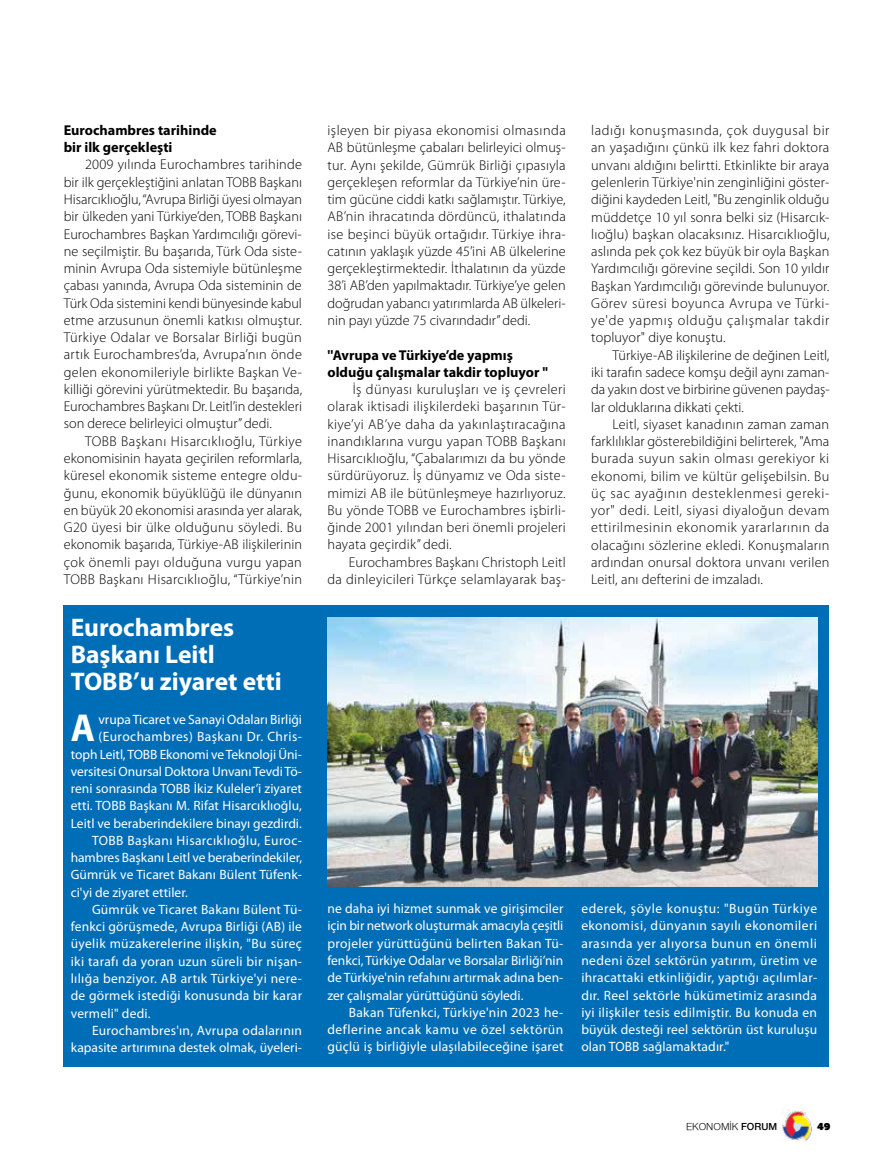
<style>
.page{position:relative;width:893px;height:1170px;background:#fff}
.page>*{position:absolute;margin:0;border:0;box-sizing:border-box;transform-origin:0 0}
.t1{font:700 39.15px "Myriad Pro";color:#fff;scale:.95 1}
.t2{font:700 25.5px/27px "Myriad Pro";color:#fff}
.t3{font:300 14.25px/17.2px "Myriad Pro";letter-spacing:.01em;color:#000;text-align:justify}
.t4{font:700 14.25px/17.2px "Myriad Pro";color:#000}
.t5{font:13.5px/17.2px "Myriad Pro";letter-spacing:.005em;color:#fff;text-align:justify}
.t6{font:13.5px "Myriad Pro";letter-spacing:.025em;color:#fff}
.t7{font:13.5px "Myriad Pro";letter-spacing:.03em;color:#fff}
.t8{font:10.5px "Nimbus Sans Novus";color:#000}
.t9{font:900 10.5px "PF Agora Sans Pro";color:#000}
.s1{font-weight:600}
</style>
<div class="page">
<img style="left:781px;top:1109px;width:31px;height:31px">
<div style="left:64px;top:605px;width:765px;height:461px;background:#006eb7"></div>
<img style="left:327px;top:617px;width:490px;height:269px">
<p class="t4" style="left:64px;top:122px;width:154px">Eurochambres tarihinde bir ilk gerçekleşti</p>
<p class="t3" style="left:64px;top:156px;width:240px;text-indent:21px">2009 yılında Eurochambres tarihinde bir ilk gerçekleştiğini anlatan TOBB Başkanı Hisarcıklıoğlu, “Avrupa Birliği üyesi olmayan bir ülkeden yani Türkiye’den, TOBB Başkanı Eurochambres Başkan Yardımcılığı görevi&shy;ne seçilmiştir. Bu başarıda, Türk Oda siste&shy;minin Avrupa Oda sistemiyle bütünleşme çabası yanında, Avrupa Oda sisteminin de Türk Oda sistemini kendi bünyesinde kabul etme arzusunun önemli katkısı olmuştur.<br>Türkiye Odalar ve Borsalar Birliği bugün artık Eurochambres’da, Avrupa’nın önde gelen ekonomileriyle birlikte Başkan Ve&shy;killiği görevini yürütmektedir. Bu başarıda, Eurochambres Başkanı Dr. Leitl’in destekleri son derece belirleyici olmuştur” dedi.</p>
<p class="t3" style="left:64px;top:432px;width:240px;text-indent:21px">TOBB Başkanı Hisarcıklıoğlu, Türkiye ekonomisinin hayata geçirilen reformlarla, küresel ekonomik sisteme entegre oldu&shy;ğunu, ekonomik büyüklüğü ile dünyanın en büyük 20 ekonomisi arasında yer alarak, G20 üyesi bir ülke olduğunu söyledi. Bu ekonomik başarıda, Türkiye-AB ilişkilerinin çok önemli payı olduğuna vurgu yapan TOBB Başkanı Hisarcıklıoğlu, “Türkiye’nin</p>
<h2 class="t2" style="left:71px;top:614px;width:213px">Eurochambres<br>Başkanı Leitl<br>TOBB’u ziyaret etti</h2>
<h1 class="t1" style="left:71px;top:706px;width:27px">A</h1>
<p class="t5" style="left:98px;top:711px;width:205px">vrupa Ticaret ve Sanayi Odaları Birliği</p>
<p class="t7" style="left:98px;top:729px;width:205px">(Eurochambres) Başkanı Dr. Chris-</p>
<p class="t5" style="left:71px;top:745px;width:233px">toph Leitl, TOBB Ekonomi ve Teknoloji Üni-</p>
<p class="t5" style="left:71px;top:762px;width:233px">versitesi Onursal Doktora Unvanı Tevdi Tö-</p>
<p class="t5" style="left:71px;top:780px;width:233px">reni sonrasında TOBB İkiz Kuleler’i ziyaret</p>
<p class="t5" style="left:71px;top:797px;width:233px">etti. TOBB Başkanı M. Rifat Hisarcıklıoğlu,</p>
<p class="t5" style="left:71px;top:814px;width:233px">Leitl ve beraberindekilere binayı gezdirdi.</p>
<p class="t6" style="left:92px;top:832px;width:211px">TOBB Başkanı Hisarcıklıoğlu, Euroc-</p>
<p class="t5" style="left:71px;top:849px;width:233px">hambres Başkanı Leitl ve beraberindekiler,</p>
<p class="t5" style="left:71px;top:866px;width:233px">Gümrük ve Ticaret Bakanı Bülent Tüfenk-</p>
<p class="t5" style="left:71px;top:883px;width:119px">ci'yi de ziyaret ettiler.</p>
<p class="t5" style="left:92px;top:901px;width:211px">Gümrük ve Ticaret Bakanı Bülent Tü-</p>
<p class="t5" style="left:71px;top:918px;width:233px">fenkci görüşmede, Avrupa Birliği (AB) ile</p>
<p class="t6" style="left:71px;top:936px;width:233px">üyelik müzakerelerine ilişkin, "Bu süreç</p>
<p class="t6" style="left:71px;top:953px;width:233px">iki tarafı da yoran uzun süreli bir nişan-</p>
<p class="t6" style="left:71px;top:971px;width:233px">lılığa benziyor. AB artık Türkiye'yi nere-</p>
<p class="t5" style="left:71px;top:987px;width:233px">de görmek istediği konusunda bir karar</p>
<p class="t5" style="left:71px;top:1004px;width:81px">vermeli" dedi.</p>
<p class="t5" style="left:92px;top:1021px;width:212px">Eurochambres'ın, Avrupa odalarının</p>
<p class="t5" style="left:71px;top:1039px;width:233px">kapasite artırımına destek olmak, üyeleri-</p>
<p class="t3" style="left:327px;top:122px;width:240px">işleyen bir piyasa ekonomisi olmasında AB bütünleşme çabaları belirleyici olmuş&shy;tur. Aynı şekilde, Gümrük Birliği çıpasıyla gerçekleşen reformlar da Türkiye’nin üre&shy;tim gücüne ciddi katkı sağlamıştır. Türkiye, AB’nin ihracatında dördüncü, ithalatında ise beşinci büyük ortağıdır. Türkiye ihra&shy;catının yaklaşık yüzde 45’ini AB ülkelerine gerçekleştirmektedir. İthalatının da yüzde 38’i AB’den yapılmaktadır. Türkiye’ye gelen doğrudan yabancı yatırımlarda AB ülkeleri&shy;nin payı yüzde 75 civarındadır” dedi.</p>
<p class="t4" style="left:327px;top:346px;width:222px">''Avrupa ve Türkiye’de yapmış olduğu çalışmalar takdir topluyor ''</p>
<p class="t3" style="left:327px;top:381px;width:240px;text-indent:25px">İş dünyası kuruluşları ve iş çevreleri olarak iktisadi ilişkilerdeki başarının Tür&shy;kiye’yi AB’ye daha da yakınlaştıracağına inandıklarına vurgu yapan TOBB Başkanı Hisarcıklıoğlu, “Çabalarımızı da bu yönde sürdürüyoruz. İş dünyamız ve Oda siste&shy;mimizi AB ile bütünleşmeye hazırlıyoruz.<br>Bu yönde TOBB ve Eurochambres işbirli&shy;ğinde 2001 yılından beri önemli projeleri hayata geçirdik” dedi.</p>
<p class="t3" style="left:327px;top:553px;width:240px;text-align:right">Eurochambres Başkanı Christoph Leitl<br>da dinleyicileri Türkçe selamlayarak baş-</p>
<p class="t3" style="left:591px;top:122px;width:240px">ladığı konuşmasında, çok duygusal bir an yaşadığını çünkü ilk kez fahri doktora unvanı aldığını belirtti. Etkinlikte bir araya gelenlerin Türkiye'nin zenginliğini göster&shy;diğini kaydeden Leitl, "Bu zenginlik olduğu müddetçe 10 yıl sonra belki siz (Hisarcık&shy;lıoğlu) başkan olacaksınız. Hisarcıklıoğlu, aslında pek çok kez büyük bir oyla Başkan Yardımcılığı görevine seçildi. Son 10 yıldır Başkan Yardımcılığı görevinde bulunuyor.<br>Görev süresi boyunca Avrupa ve Türki&shy;ye'de yapmış olduğu çalışmalar takdir topluyor" diye konuştu.</p>
<p class="t3" style="left:591px;top:346px;width:240px;text-indent:21px">Türkiye-AB ilişkilerine de değinen Leitl, iki tarafın sadece komşu değil aynı zaman&shy;da yakın dost ve birbirine güvenen paydaş&shy;lar olduklarına dikkati çekti.</p>
<p class="t3" style="left:591px;top:415px;width:240px;text-indent:21px">Leitl, siyaset kanadının zaman zaman farklılıklar gösterebildiğini belirterek, "Ama burada suyun sakin olması gerekiyor ki ekonomi, bilim ve kültür gelişebilsin. Bu üç sac ayağının desteklenmesi gereki&shy;yor" dedi. Leitl, siyasi diyaloğun devam ettirilmesinin ekonomik yararlarının da olacağını sözlerine ekledi. Konuşmaların ardından onursal doktora unvanı verilen Leitl, anı defterini de imzaladı.</p>
<p class="t5" style="left:327px;top:900px;width:237px">ne daha iyi hizmet sunmak ve girişimciler için bir network oluşturmak amacıyla çeşitli projeler yürüttüğünü belirten Bakan Tü&shy;fenkci, Türkiye Odalar ve Borsalar Birliği’nin de Türkiye'nin refahını artırmak adına ben&shy;zer çalışmalar yürüttüğünü söyledi.</p>
<p class="t5" style="left:327px;top:1003px;width:237px;text-indent:21px">Bakan Tüfenkci, Türkiye'nin 2023 he&shy;deflerine ancak kamu ve özel sektörün güçlü iş birliğiyle ulaşılabileceğine işaret</p>
<p class="t5" style="left:581px;top:900px;width:237px">ederek, şöyle konuştu: "Bugün Türkiye ekonomisi, dünyanın sayılı ekonomileri arasında yer alıyorsa bunun en önemli nedeni özel sektörün yatırım, üretim ve ihracattaki etkinliğidir, yaptığı açılımlar&shy;dır. Reel sektörle hükümetimiz arasında iyi ilişkiler tesis edilmiştir. Bu konuda en büyük desteği reel sektörün üst kuruluşu olan TOBB sağlamaktadır."</p>
<p class="t8" style="left:686px;top:1120px;width:93px">EKONOMİK <span class="s1">FORUM</span></p>
<p class="t9" style="left:817px;top:1119px;width:15px">49</p>
</div>
